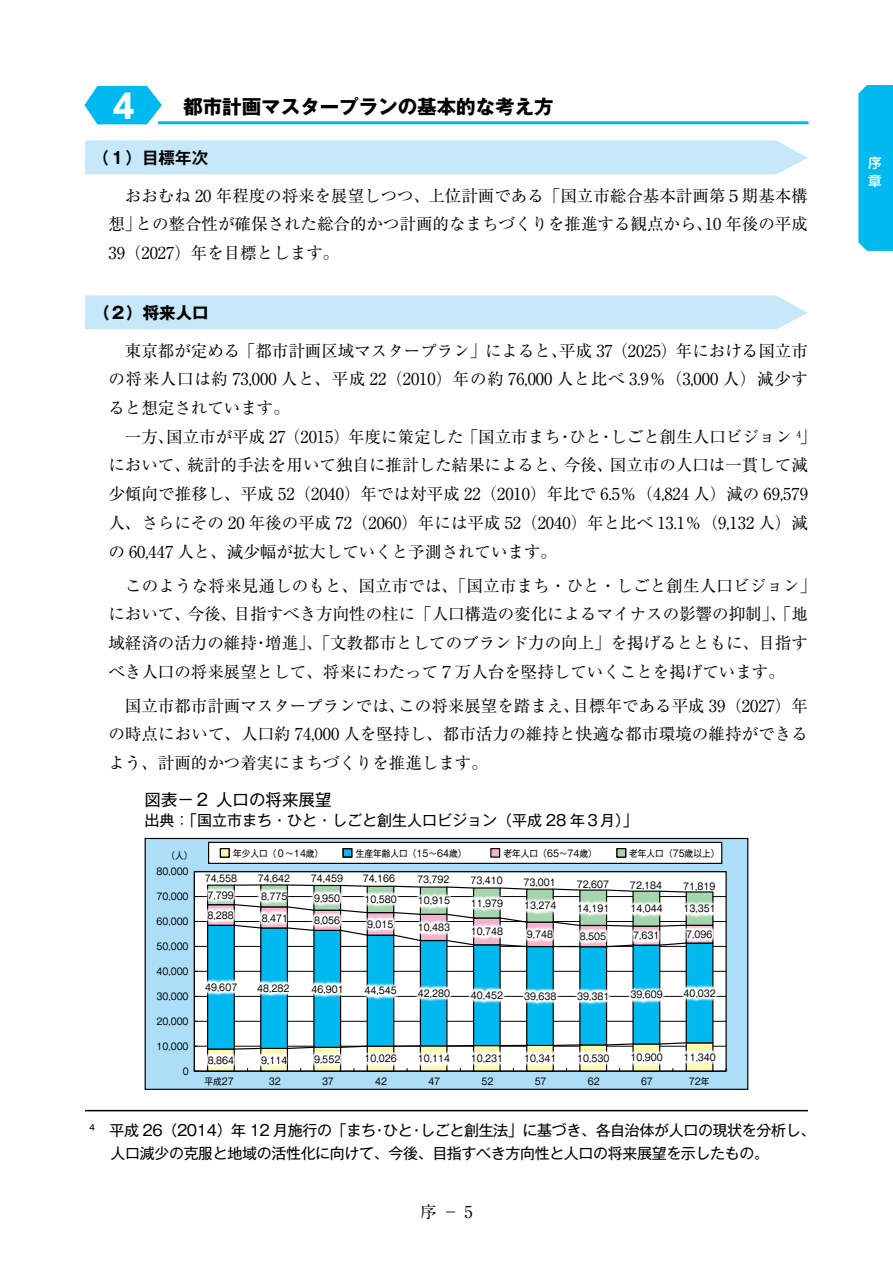
<style>
.page{position:relative;width:893px;height:1263px;background:#fff}
.page>*{position:absolute;margin:0;border:0;box-sizing:border-box;transform-origin:0 0}
.t1{font:700 33px "UD Shin Go Pro";color:#fff}
.t2{font:700 19.5px "Gothic MB101 Pro";color:#000}
.t3{font:16.5px/28.7px "Ryumin Pro";color:#000;text-align:justify}
.t4{font:16.5px "Gothic MB101 Pro";color:#000}
.t5{font:700 16.5px "Gothic MB101 Pro De";color:#000}
.t6{font:700 16.5px "Gothic MB101 Pro";color:#000}
.t7{font:15px/22.4px "Gothic MB101 Pro";letter-spacing:-.025em;color:#000}
.t8{font:15px "Gothic MB101 Pro";color:#000}
.t9{font:500 13.5px/18px "UD Shin Go Pro";color:#fff}
.t10{font:9.45px "Gothic MB101 Pro";letter-spacing:.005em;color:#000;scale:.92 1}
</style>
<div class="page">
<svg style="left:84px;top:86px;width:78px;height:38px"></svg>
<hr style="left:158px;top:121px;width:651px;height:3px;background:#00b9ef">
<div style="left:85px;top:140px;width:723px;height:34px;background:#c7e8fa"></div>
<div style="left:85px;top:295px;width:723px;height:34px;background:#c7e8fa"></div>
<div style="left:858px;top:85px;width:35px;height:166px;background:#00b9ef"></div>
<hr style="left:85px;top:1110px;width:723px;height:1px;background:#000">
<div style="left:145px;top:838px;width:603px;height:251px;background:#addef8"></div>
<div style="left:145px;top:838px;width:603px;height:251px;border:1px solid #000"></div>
<div style="left:194px;top:872px;width:532px;height:199px;background:#fff"></div>
<hr style="left:194px;top:1021px;width:532px;height:1px;background:#000">
<hr style="left:194px;top:971px;width:532px;height:1px;background:#000">
<hr style="left:194px;top:946px;width:532px;height:1px;background:#000">
<svg style="left:206px;top:948px;width:508px;height:93px"></svg>
<svg style="left:206px;top:884px;width:508px;height:64px"></svg>
<hr style="left:194px;top:872px;width:1px;height:199px;background:#000">
<svg style="left:207px;top:1041px;width:401px;height:2px"></svg>
<div style="left:209px;top:842px;width:513px;height:21px;background:#fff"></div>
<div style="left:208px;top:842px;width:514px;height:22px;border:1px solid #000"></div>
<div style="left:220px;top:849px;width:9px;height:8px;background:#fff9b0"></div>
<div style="left:220px;top:848px;width:10px;height:10px;border:1px solid #000"></div>
<div style="left:343px;top:849px;width:9px;height:8px;background:#00b9ef"></div>
<div style="left:342px;top:848px;width:10px;height:10px;border:1px solid #000"></div>
<div style="left:491px;top:849px;width:9px;height:8px;background:#f4b4d0"></div>
<div style="left:490px;top:848px;width:10px;height:10px;border:1px solid #000"></div>
<div style="left:617px;top:849px;width:9px;height:8px;background:#a5d4ad"></div>
<div style="left:616px;top:848px;width:10px;height:10px;border:1px solid #000"></div>
<img style="left:196px;top:1043px;width:156px;height:29px">
<img style="left:352px;top:1042px;width:54px;height:30px">
<img style="left:406px;top:1042px;width:53px;height:30px">
<img style="left:459px;top:1042px;width:53px;height:30px">
<img style="left:512px;top:1042px;width:53px;height:30px">
<img style="left:565px;top:1042px;width:53px;height:30px">
<img style="left:618px;top:1041px;width:53px;height:31px">
<img style="left:671px;top:1040px;width:56px;height:32px">
<img style="left:193px;top:971px;width:59px;height:36px">
<img style="left:245px;top:972px;width:54px;height:36px">
<img style="left:299px;top:972px;width:59px;height:36px">
<img style="left:352px;top:974px;width:60px;height:36px">
<img style="left:406px;top:977px;width:59px;height:36px">
<img style="left:459px;top:979px;width:53px;height:36px">
<img style="left:512px;top:979px;width:53px;height:36px">
<img style="left:565px;top:979px;width:59px;height:36px">
<img style="left:618px;top:978px;width:60px;height:36px">
<img style="left:671px;top:976px;width:56px;height:36px">
<img style="left:196px;top:914px;width:52px;height:20px">
<img style="left:248px;top:901px;width:54px;height:36px">
<img style="left:302px;top:917px;width:53px;height:23px">
<img style="left:355px;top:919px;width:51px;height:24px">
<img style="left:406px;top:920px;width:53px;height:27px">
<img style="left:459px;top:922px;width:56px;height:29px">
<img style="left:515px;top:925px;width:53px;height:29px">
<img style="left:568px;top:927px;width:106px;height:29px">
<img style="left:674px;top:928px;width:53px;height:26px">
<img style="left:248px;top:884px;width:53px;height:31px">
<img style="left:302px;top:884px;width:50px;height:33px">
<img style="left:352px;top:884px;width:54px;height:35px">
<img style="left:406px;top:884px;width:59px;height:36px">
<img style="left:459px;top:886px;width:59px;height:36px">
<img style="left:512px;top:889px;width:59px;height:36px">
<img style="left:565px;top:891px;width:59px;height:36px">
<img style="left:618px;top:892px;width:53px;height:36px">
<img style="left:671px;top:892px;width:56px;height:36px">
<img style="left:196px;top:884px;width:53px;height:30px">
<h1 class="t1" style="left:107px;top:79px;width:34px">４</h1>
<p class="t2" style="left:183px;top:90px;width:372px">都市計画マスタープランの基本的な考え方</p>
<p class="t5" style="left:93px;top:144px;width:117px">（１）目標年次</p>
<p class="t3" style="left:108px;top:180px;width:701px">　おおむね 20 年程度の将来を展望しつつ、上位計画である「国立市総合基本計画第５期基本構想」との整合性が確保された総合的かつ計画的なまちづくりを推進する観点から、10 年後の平成39（2027）年を目標とします。</p>
<p class="t6" style="left:93px;top:299px;width:117px">（２）将来人口</p>
<p class="t3" style="left:108px;top:335px;width:709px;text-align:left">　東京都が定める「都市計画区域マスタープラン」によると、平成 37（2025）年における国立市の将来人口は約 73,000 人と、平成 22（2010）年の約 76,000 人と比べ 3.9％（3,000 人）減少すると想定されています。<br>　一方、国立市が平成 27（2015）年度に策定した「国立市まち・ひと・しごと創生人口ビジョン 4」において、統計的手法を用いて独自に推計した結果によると、今後、国立市の人口は一貫して減少傾向で推移し、平成 52（2040）年では対平成 22（2010）年比で 6.5％（4,824 人）減の 69,579人、さらにその 20 年後の平成 72（2060）年には平成 52（2040）年と比べ 13.1％（9,132 人）減の 60,447 人と、減少幅が拡大していくと予測されています。</p>
<p class="t3" style="left:108px;top:570px;width:709px;text-align:left">　このような将来見通しのもと、国立市では、「国立市まち・ひと・しごと創生人口ビジョン」において、今後、目指すべき方向性の柱に「人口構造の変化によるマイナスの影響の抑制」、「地域経済の活力の維持・増進」、「文教都市としてのブランド力の向上」を掲げるとともに、目指すべき人口の将来展望として、将来にわたって７万人台を堅持していくことを掲げています。</p>
<p class="t3" style="left:108px;top:690px;width:701px">　国立市都市計画マスタープランでは、この将来展望を踏まえ、目標年である平成 39（2027）年の時点において、人口約 74,000 人を堅持し、都市活力の維持と快適な都市環境の維持ができるよう、計画的かつ着実にまちづくりを推進します。</p>
<p class="t4" style="left:145px;top:786px;width:188px">図表－２ 人口の将来展望</p>
<p class="t8" style="left:145px;top:808px;width:495px">出典：「国立市まち・ひと・しごと創生人口ビジョン（平成 28 年３月）」</p>
<p class="t10" style="left:166px;top:848px;width:30px">（人）</p>
<p class="t10" style="left:233px;top:845px;width:100px">年少人口（０～14歳）</p>
<p class="t10" style="left:356px;top:845px;width:122px">生産年齢人口（15～64歳）</p>
<p class="t10" style="left:504px;top:845px;width:103px">老年人口（65～74歳）</p>
<p class="t10" style="left:629px;top:845px;width:99px">老年人口（75歳以上）</p>
<p class="t10" style="left:157px;top:864px;width:36px">80,000</p>
<p class="t10" style="left:157px;top:889px;width:36px">70,000</p>
<p class="t10" style="left:157px;top:914px;width:36px">60,000</p>
<p class="t10" style="left:157px;top:939px;width:36px">50,000</p>
<p class="t10" style="left:157px;top:964px;width:36px">40,000</p>
<p class="t10" style="left:157px;top:989px;width:36px">30,000</p>
<p class="t10" style="left:157px;top:1013px;width:36px">20,000</p>
<p class="t10" style="left:157px;top:1038px;width:36px">10,000</p>
<p class="t10" style="left:183px;top:1063px;width:8px">0</p>
<p class="t10" style="left:205px;top:870px;width:37px">74,558</p>
<p class="t10" style="left:258px;top:870px;width:37px">74,642</p>
<p class="t10" style="left:311px;top:871px;width:37px">74,459</p>
<p class="t10" style="left:363px;top:870px;width:37px">74,166</p>
<p class="t10" style="left:417px;top:871px;width:37px">73,792</p>
<p class="t10" style="left:470px;top:872px;width:37px">73,410</p>
<p class="t10" style="left:524px;top:874px;width:37px">73,001</p>
<p class="t10" style="left:577px;top:876px;width:37px">72,607</p>
<p class="t10" style="left:630px;top:877px;width:37px">72,184</p>
<p class="t10" style="left:683px;top:878px;width:37px">71,819</p>
<p class="t10" style="left:208px;top:887px;width:30px">7,799</p>
<p class="t10" style="left:261px;top:888px;width:30px">8,775</p>
<p class="t10" style="left:314px;top:890px;width:30px">9,950</p>
<p class="t10" style="left:365px;top:892px;width:37px">10,580</p>
<p class="t10" style="left:418px;top:893px;width:37px">10,915</p>
<p class="t10" style="left:471px;top:895px;width:37px">11,979</p>
<p class="t10" style="left:524px;top:898px;width:37px">13,274</p>
<p class="t10" style="left:577px;top:900px;width:37px">14,191</p>
<p class="t10" style="left:630px;top:901px;width:37px">14,044</p>
<p class="t10" style="left:684px;top:901px;width:37px">13,351</p>
<p class="t10" style="left:208px;top:907px;width:30px">8,288</p>
<p class="t10" style="left:262px;top:910px;width:30px">8,471</p>
<p class="t10" style="left:314px;top:912px;width:30px">8,056</p>
<p class="t10" style="left:367px;top:916px;width:30px">9,015</p>
<p class="t10" style="left:418px;top:920px;width:37px">10,483</p>
<p class="t10" style="left:471px;top:924px;width:37px">10,748</p>
<p class="t10" style="left:527px;top:927px;width:30px">9,748</p>
<p class="t10" style="left:580px;top:928px;width:30px">8,505</p>
<p class="t10" style="left:633px;top:928px;width:30px">7,631</p>
<p class="t10" style="left:686px;top:926px;width:30px">7,096</p>
<p class="t10" style="left:205px;top:979px;width:37px">49,607</p>
<p class="t10" style="left:257px;top:980px;width:37px">48,282</p>
<p class="t10" style="left:311px;top:981px;width:37px">46,901</p>
<p class="t10" style="left:365px;top:983px;width:37px">44,545</p>
<p class="t10" style="left:418px;top:985px;width:37px">42,280</p>
<p class="t10" style="left:471px;top:987px;width:37px">40,452</p>
<p class="t10" style="left:524px;top:988px;width:37px">39,638</p>
<p class="t10" style="left:577px;top:988px;width:37px">39,381</p>
<p class="t10" style="left:630px;top:987px;width:37px">39,609</p>
<p class="t10" style="left:684px;top:985px;width:37px">40,032</p>
<p class="t10" style="left:208px;top:1052px;width:30px">8,864</p>
<p class="t10" style="left:261px;top:1052px;width:30px">9,114</p>
<p class="t10" style="left:314px;top:1051px;width:30px">9,552</p>
<p class="t10" style="left:365px;top:1051px;width:37px">10,026</p>
<p class="t10" style="left:418px;top:1051px;width:37px">10,114</p>
<p class="t10" style="left:471px;top:1051px;width:37px">10,231</p>
<p class="t10" style="left:524px;top:1050px;width:37px">10,341</p>
<p class="t10" style="left:577px;top:1050px;width:37px">10,530</p>
<p class="t10" style="left:630px;top:1050px;width:37px">10,900</p>
<p class="t10" style="left:684px;top:1049px;width:37px">11,340</p>
<p class="t10" style="left:205px;top:1073px;width:33px">平成27</p>
<p class="t10" style="left:269px;top:1073px;width:14px">32</p>
<p class="t10" style="left:322px;top:1073px;width:14px">37</p>
<p class="t10" style="left:375px;top:1073px;width:14px">42</p>
<p class="t10" style="left:428px;top:1073px;width:14px">47</p>
<p class="t10" style="left:481px;top:1073px;width:14px">52</p>
<p class="t10" style="left:535px;top:1073px;width:14px">57</p>
<p class="t10" style="left:588px;top:1073px;width:14px">62</p>
<p class="t10" style="left:641px;top:1073px;width:14px">67</p>
<p class="t10" style="left:689px;top:1073px;width:24px">72年</p>
<p class="t7" style="left:111px;top:1117px;width:706px;text-indent:-21px">4　平成 26（2014）年 12 月施行の「まち・ひと・しごと創生法」に基づき、各自治体が人口の現状を分析し、人口減少の克服と地域の活性化に向けて、今後、目指すべき方向性と人口の将来展望を示したもの。</p>
<p class="t3" style="left:420px;top:1196px;width:54px">序 － 5</p>
<p class="t9" style="left:868px;top:154px;width:15px">序序</p>
</div>
